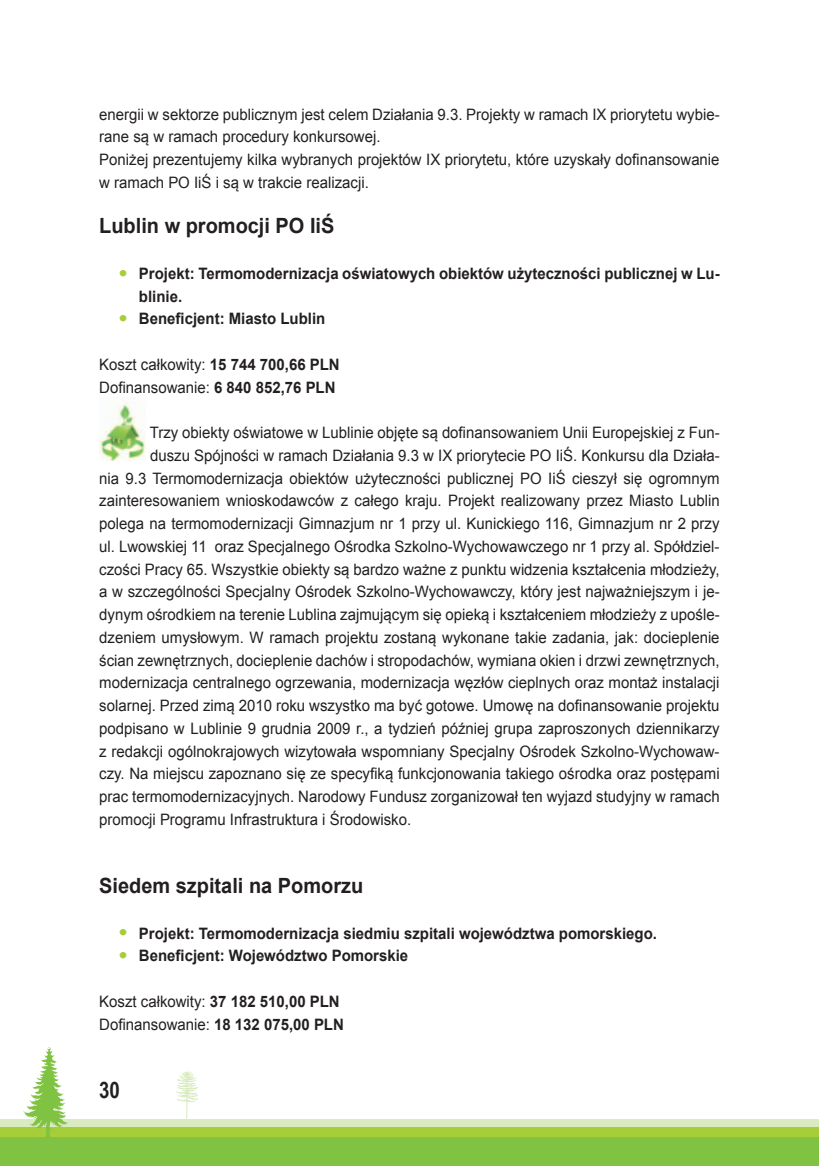
<style>
.page{position:relative;width:819px;height:1166px;background:#fff}
.page>*{position:absolute;margin:0;border:0;box-sizing:border-box;transform-origin:0 0}
.t1{font:700 22.75px "Arial Narrow";color:#231f20}
.t2{font:700 21px "Arial";color:#231f20;scale:.95 1}
.t3{font:15.75px/22.8px "Arial";color:#231f20;scale:.95 1}
.t4{font:700 15.75px/22.8px "Arial";color:#231f20;scale:.95 1}
.s1{font-size:22.75px;color:#a6ce39}
.s2{font-weight:700}
</style>
<div class="page">
<div style="left:0;top:1119px;width:819px;height:41px;background:#daebc2"></div>
<div style="left:0;top:1127px;width:819px;height:39px;background:#a6ce39"></div>
<div style="left:0;top:1137px;width:819px;height:29px;background:#80c342"></div>
<svg style="left:23px;top:1047px;width:46px;height:90px"></svg>
<svg style="left:176px;top:1071px;width:22px;height:48px"></svg>
<img style="left:99px;top:397px;width:46px;height:63px">
<p class="t3" style="left:99px;top:103px;width:654px">energii w sektorze publicznym jest celem Działania 9.3. Projekty w ramach IX priorytetu wybie&shy;rane są w ramach procedury konkursowej.<br>Poniżej prezentujemy kilka wybranych projektów IX priorytetu, które uzyskały dofinansowanie w ramach PO IiŚ i są w trakcie realizacji.</p>
<h2 class="t2" style="left:99px;top:212px;width:249px">Lublin w promocji PO IiŚ</h2>
<p class="t4" style="left:139px;top:262px;width:612px;text-indent:-20px"><span class="s1">•</span> Projekt: Termomodernizacja oświatowych obiektów użyteczności publicznej w Lu&shy;blinie.</p>
<p class="t4" style="left:119px;top:308px;width:218px"><span class="s1">•</span> Beneficjent: Miasto Lublin</p>
<p class="t3" style="left:99px;top:353px;width:254px">Koszt całkowity: <span class="s2">15 744 700,66 PLN<br></span>Dofinansowanie: <span class="s2">6 840 852,76 PLN</span></p>
<p class="t3" style="left:150px;top:421px;width:601px">Trzy obiekty oświatowe w Lublinie objęte są dofinansowaniem Unii Europejskiej z Fun-</p>
<p class="t3" style="left:150px;top:444px;width:601px">duszu Spójności w ramach Działania 9.3 w IX priorytecie PO IiŚ. Konkursu dla Działa-</p>
<p class="t3" style="left:99px;top:467px;width:654px">nia 9.3 Termomodernizacja obiektów użyteczności publicznej PO IiŚ cieszył się ogromnym</p>
<p class="t3" style="left:99px;top:489px;width:654px">zainteresowaniem wnioskodawców z całego kraju. Projekt realizowany przez Miasto Lublin</p>
<p class="t3" style="left:99px;top:512px;width:654px">polega na termomodernizacji Gimnazjum nr 1 przy ul. Kunickiego 116, Gimnazjum nr 2 przy</p>
<p class="t3" style="left:99px;top:535px;width:654px">ul. Lwowskiej 11 oraz Specjalnego Ośrodka Szkolno-Wychowawczego nr 1 przy al. Spółdziel-</p>
<p class="t3" style="left:99px;top:558px;width:654px">czości Pracy 65. Wszystkie obiekty są bardzo ważne z punktu widzenia kształcenia młodzieży,</p>
<p class="t3" style="left:99px;top:580px;width:654px">a w szczególności Specjalny Ośrodek Szkolno-Wychowawczy, który jest najważniejszym i je-</p>
<p class="t3" style="left:99px;top:603px;width:654px">dynym ośrodkiem na terenie Lublina zajmującym się opieką i kształceniem młodzieży z upośle-</p>
<p class="t3" style="left:99px;top:626px;width:654px">dzeniem umysłowym. W ramach projektu zostaną wykonane takie zadania, jak: docieplenie</p>
<p class="t3" style="left:99px;top:649px;width:654px">ścian zewnętrznych, docieplenie dachów i stropodachów, wymiana okien i drzwi zewnętrznych,</p>
<p class="t3" style="left:99px;top:671px;width:654px">modernizacja centralnego ogrzewania, modernizacja węzłów cieplnych oraz montaż instalacji</p>
<p class="t3" style="left:99px;top:694px;width:654px">solarnej. Przed zimą 2010 roku wszystko ma być gotowe. Umowę na dofinansowanie projektu</p>
<p class="t3" style="left:99px;top:717px;width:654px">podpisano w Lublinie 9 grudnia 2009 r., a tydzień później grupa zaproszonych dziennikarzy</p>
<p class="t3" style="left:99px;top:740px;width:654px">z redakcji ogólnokrajowych wizytowała wspomniany Specjalny Ośrodek Szkolno-Wychowaw-</p>
<p class="t3" style="left:99px;top:762px;width:654px">czy. Na miejscu zapoznano się ze specyfiką funkcjonowania takiego ośrodka oraz postępami</p>
<p class="t3" style="left:99px;top:785px;width:654px">prac termomodernizacyjnych. Narodowy Fundusz zorganizował ten wyjazd studyjny w ramach</p>
<p class="t3" style="left:99px;top:808px;width:330px">promocji Programu Infrastruktura i Środowisko.</p>
<h2 class="t2" style="left:99px;top:872px;width:279px">Siedem szpitali na Pomorzu</h2>
<p class="t4" style="left:119px;top:922px;width:567px"><span class="s1">•</span> Projekt: Termomodernizacja siedmiu szpitali województwa pomorskiego.</p>
<p class="t4" style="left:119px;top:945px;width:306px"><span class="s1">•</span> Beneficjent: Województwo Pomorskie</p>
<p class="t3" style="left:99px;top:990px;width:259px">Koszt całkowity: <span class="s2">37 182 510,00 PLN<br></span>Dofinansowanie: <span class="s2">18 132 075,00 PLN</span></p>
<h1 class="t1" style="left:99px;top:1073px;width:22px">30</h1>
</div>
